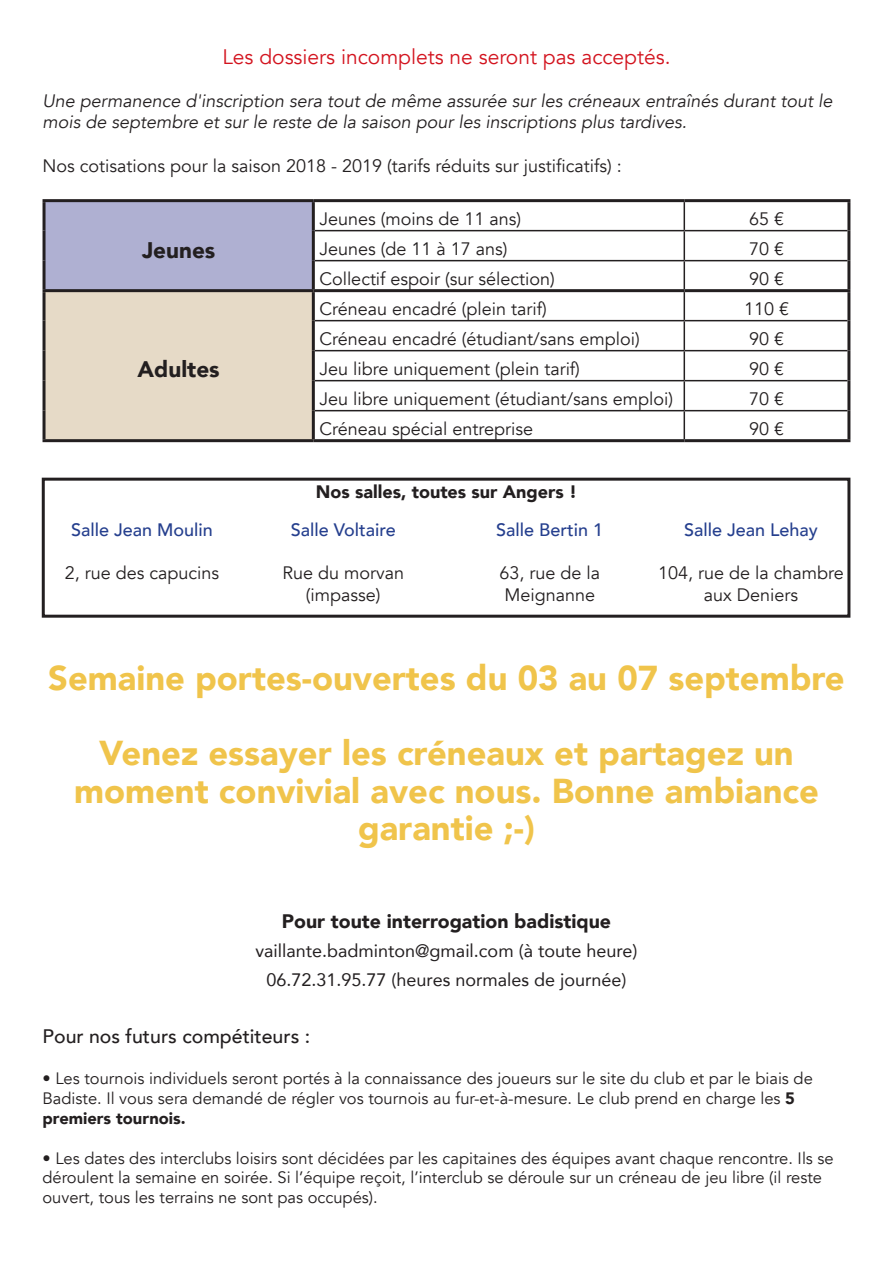
<style>
.page{position:relative;width:893px;height:1263px;background:#fff}
.page>*{position:absolute;margin:0;border:0;box-sizing:border-box;transform-origin:0 0}
.t1{font:900 34.5px/37.5px "Avenir";color:#f0c44b;text-align:center}
.t2{font:900 22.5px "Avenir";color:#231f20}
.t3{font:21px "Avenir";color:#d3141f}
.Normal_VSA{font:900 19.5px "Avenir";color:#231f20}
.t4{font:500 19.5px "Avenir";color:#231f20}
.t5{font:18px/21.6px "Avenir";color:#231f20;text-align:center}
.t6{font:italic 18px/21.6px "Avenir";color:#231f20}
.Normal_VSA-2{font:18px "Avenir";color:#231f20}
.t7{font:500 18px "Avenir";color:#253f8e}
.t8{font:900 18px "Avenir";color:#231f20}
.t9{font:16.5px/19.8px "Avenir";color:#231f20}
.s1{font-weight:900}
</style>
<div class="page">
<div style="left:44px;top:201px;width:269px;height:90px;background:#afb0d2"></div>
<div style="left:44px;top:291px;width:269px;height:150px;background:#e6dac7"></div>
<hr style="left:315px;top:230px;width:369px;height:1px;background:#231f20">
<hr style="left:684px;top:230px;width:163px;height:1px;background:#231f20">
<hr style="left:315px;top:260px;width:369px;height:1px;background:#231f20">
<hr style="left:684px;top:260px;width:163px;height:1px;background:#231f20">
<hr style="left:315px;top:320px;width:369px;height:1px;background:#231f20">
<hr style="left:684px;top:320px;width:163px;height:1px;background:#231f20">
<hr style="left:315px;top:350px;width:369px;height:1px;background:#231f20">
<hr style="left:684px;top:350px;width:163px;height:1px;background:#231f20">
<hr style="left:315px;top:380px;width:369px;height:1px;background:#231f20">
<hr style="left:684px;top:380px;width:163px;height:1px;background:#231f20">
<hr style="left:315px;top:410px;width:369px;height:1px;background:#231f20">
<hr style="left:684px;top:410px;width:163px;height:1px;background:#231f20">
<svg style="left:684px;top:202px;width:1px;height:237px"></svg>
<hr style="left:43px;top:439px;width:270px;height:3px;background:#231f20">
<hr style="left:313px;top:199px;width:371px;height:3px;background:#231f20">
<hr style="left:684px;top:199px;width:166px;height:3px;background:#231f20">
<hr style="left:847px;top:202px;width:3px;height:29px;background:#231f20">
<hr style="left:847px;top:231px;width:3px;height:30px;background:#231f20">
<hr style="left:847px;top:261px;width:3px;height:28px;background:#231f20">
<hr style="left:43px;top:289px;width:270px;height:3px;background:#231f20">
<hr style="left:313px;top:289px;width:371px;height:3px;background:#231f20">
<hr style="left:684px;top:289px;width:166px;height:3px;background:#231f20">
<hr style="left:847px;top:292px;width:3px;height:29px;background:#231f20">
<hr style="left:847px;top:321px;width:3px;height:30px;background:#231f20">
<hr style="left:847px;top:351px;width:3px;height:30px;background:#231f20">
<hr style="left:847px;top:381px;width:3px;height:30px;background:#231f20">
<hr style="left:847px;top:411px;width:3px;height:28px;background:#231f20">
<hr style="left:313px;top:439px;width:371px;height:3px;background:#231f20">
<hr style="left:684px;top:439px;width:166px;height:3px;background:#231f20">
<hr style="left:43px;top:199px;width:270px;height:3px;background:#231f20">
<hr style="left:43px;top:202px;width:3px;height:29px;background:#231f20">
<hr style="left:312px;top:202px;width:3px;height:29px;background:#231f20">
<hr style="left:43px;top:231px;width:3px;height:30px;background:#231f20">
<hr style="left:312px;top:231px;width:3px;height:30px;background:#231f20">
<hr style="left:43px;top:261px;width:3px;height:28px;background:#231f20">
<hr style="left:312px;top:261px;width:3px;height:28px;background:#231f20">
<hr style="left:43px;top:292px;width:3px;height:29px;background:#231f20">
<hr style="left:312px;top:292px;width:3px;height:29px;background:#231f20">
<hr style="left:43px;top:321px;width:3px;height:30px;background:#231f20">
<hr style="left:312px;top:321px;width:3px;height:30px;background:#231f20">
<hr style="left:43px;top:351px;width:3px;height:30px;background:#231f20">
<hr style="left:312px;top:351px;width:3px;height:30px;background:#231f20">
<hr style="left:43px;top:381px;width:3px;height:30px;background:#231f20">
<hr style="left:312px;top:381px;width:3px;height:30px;background:#231f20">
<hr style="left:43px;top:411px;width:3px;height:28px;background:#231f20">
<hr style="left:312px;top:411px;width:3px;height:28px;background:#231f20">
<div style="left:42px;top:478px;width:808px;height:140px;border:3px solid #231f20"></div>
<p class="t3" style="left:222px;top:44px;width:450px">Les dossiers incomplets ne seront pas acceptés.</p>
<p class="t6" style="left:43px;top:90px;width:792px">Une permanence d'inscription sera tout de même assurée sur les créneaux entraînés durant tout le mois de septembre et sur le reste de la saison pour les inscriptions plus tardives.</p>
<p class="t5" style="left:43px;top:155px;width:581px">Nos cotisations pour la saison 2018 - 2019 (tarifs réduits sur justificatifs) :</p>
<p class="t2" style="left:142px;top:231px;width:75px">Jeunes</p>
<p class="t2" style="left:138px;top:350px;width:84px">Adultes</p>
<p class="t7" style="left:71px;top:514px;width:143px">Salle Jean Moulin</p>
<p class="t5" style="left:65px;top:562px;width:156px">2, rue des capucins</p>
<p class="t5" style="left:319px;top:208px;width:203px">Jeunes (moins de 11 ans)</p>
<p class="t5" style="left:749px;top:208px;width:37px">65 €</p>
<p class="t5" style="left:319px;top:238px;width:190px">Jeunes (de 11 à 17 ans)</p>
<p class="t5" style="left:749px;top:238px;width:37px">70 €</p>
<p class="t5" style="left:319px;top:268px;width:237px">Collectif espoir (sur sélection)</p>
<p class="t5" style="left:749px;top:268px;width:37px">90 €</p>
<p class="t5" style="left:319px;top:298px;width:229px">Créneau encadré (plein tarif)</p>
<p class="t5" style="left:744px;top:298px;width:47px">110 €</p>
<p class="t5" style="left:319px;top:328px;width:322px">Créneau encadré (étudiant/sans emploi)</p>
<p class="t5" style="left:749px;top:328px;width:37px">90 €</p>
<p class="t5" style="left:319px;top:358px;width:262px">Jeu libre uniquement (plein tarif)</p>
<p class="t5" style="left:749px;top:358px;width:37px">90 €</p>
<p class="t5" style="left:319px;top:388px;width:355px">Jeu libre uniquement (étudiant/sans emploi)</p>
<p class="t5" style="left:749px;top:388px;width:37px">70 €</p>
<p class="t5" style="left:319px;top:418px;width:215px">Créneau spécial entreprise</p>
<p class="t5" style="left:749px;top:418px;width:37px">90 €</p>
<p class="t8" style="left:316px;top:476px;width:263px">Nos salles, toutes sur Angers !</p>
<p class="t7" style="left:291px;top:514px;width:107px">Salle Voltaire</p>
<p class="t5" style="left:282px;top:562px;width:123px">Rue du morvan (impasse)</p>
<p class="t7" style="left:496px;top:514px;width:109px">Salle Bertin 1</p>
<p class="t5" style="left:499px;top:562px;width:102px;text-align:left">63, rue de la<br>Meignanne</p>
<p class="t7" style="left:684px;top:514px;width:135px">Salle Jean Lehay</p>
<p class="t5" style="left:658px;top:562px;width:187px">104, rue de la chambre aux Deniers</p>
<p class="t1" style="left:48px;top:659px;width:798px">Semaine portes-ouvertes du 03 au 07 septembre</p>
<p class="t1" style="left:74px;top:734px;width:746px">Venez essayer les créneaux et partagez un moment convivial avec nous. Bonne ambiance garantie ;-)</p>
<p class="Normal_VSA" style="left:282px;top:905px;width:331px">Pour toute interrogation badistique</p>
<p class="Normal_VSA-2" style="left:255px;top:936px;width:383px">vaillante.badminton@gmail.com (à toute heure)</p>
<p class="Normal_VSA-2" style="left:266px;top:965px;width:361px">06.72.31.95.77 (heures normales de journée)</p>
<p class="t4" style="left:43px;top:1019px;width:269px">Pour nos futurs compétiteurs :</p>
<p class="t9" style="left:43px;top:1069px;width:772px">• Les tournois individuels seront portés à la connaissance des joueurs sur le site du club et par le biais de<br>Badiste. Il vous sera demandé de régler vos tournois au fur-et-à-mesure. Le club prend en charge les <span class="s1">5 premiers tournois.</span></p>
<p class="t9" style="left:43px;top:1148px;width:793px">• Les dates des interclubs loisirs sont décidées par les capitaines des équipes avant chaque rencontre. Ils se déroulent la semaine en soirée. Si l’équipe reçoit, l’interclub se déroule sur un créneau de jeu libre (il reste ouvert, tous les terrains ne sont pas occupés).</p>
</div>
